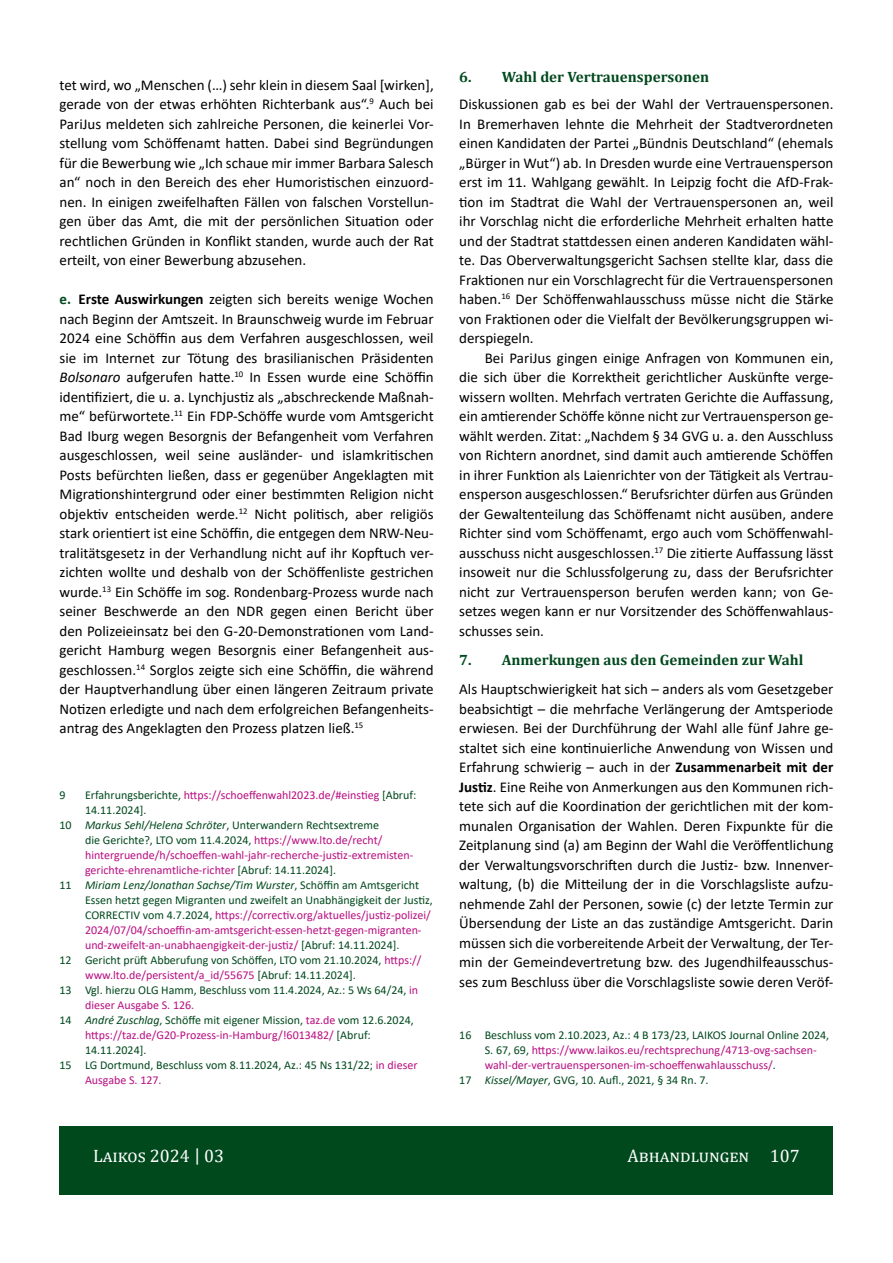
<style>
.page{position:relative;width:893px;height:1263px;background:#fff}
.page>*{position:absolute;margin:0;border:0;box-sizing:border-box;transform-origin:0 0}
.t1{font:18px "Cambria";color:#fff}
.Text_mit-Abstand{font:15px/19.5px "Calibri";color:#000;text-align:justify}
.Text{font:15px/19.5px "Calibri";color:#000;text-align:justify}
.Text_mE{font:15px/19.5px "Calibri";color:#000;text-align:justify}
.Ü2{font:700 15px "Cambria";color:#00491d}
.Fußnoten{font:12px/15px "Calibri";color:#b80e80}
.Fußnoten-2{font:12px/15px "Calibri";color:#00491d}
.s1{font-weight:700;color:#00491d}
.s2{font-weight:700}
.s3{font-style:italic}
.s4{color:#b80e80}
.s5{color:#00491d}
.s6{font-style:italic;color:#00491d}
</style>
<div class="page">
<div style="left:60px;top:1127px;width:773px;height:68px;background:#00491d"></div>
<p class="Text_mit-Abstand" style="left:60px;top:75px;width:376px">tet wird, wo „Menschen (…) sehr klein in diesem Saal [wirken], gerade von der etwas erhöhten Richterbank aus“.<sup>9</sup> Auch bei PariJus meldeten sich zahlreiche Personen, die keinerlei Vor&shy;stellung vom Schöffenamt hatten. Dabei sind Begründungen für die Bewerbung wie „Ich schaue mir immer Barbara Salesch an“ noch in den Bereich des eher Humoristischen einzuord&shy;nen. In einigen zweifelhaften Fällen von falschen Vorstellun&shy;gen über das Amt, die mit der persönlichen Situation oder rechtlichen Gründen in Konflikt standen, wurde auch der Rat erteilt, von einer Bewerbung abzusehen.</p>
<p class="Text_mit-Abstand" style="left:60px;top:289px;width:376px"><span class="s1">e.</span> <span class="s2">Erste Auswirkungen</span> zeigten sich bereits wenige Wochen nach Beginn der Amtszeit. In Braunschweig wurde im Februar 2024 eine Schöffin aus dem Verfahren ausgeschlossen, weil sie im Internet zur Tötung des brasilianischen Präsidenten <span class="s3">Bolsonaro</span> aufgerufen hatte.<sup>10</sup> In Essen wurde eine Schöffin identifiziert, die u. a. Lynchjustiz als „abschreckende Maßnah&shy;me“ befürwortete.<sup>11</sup> Ein FDP-Schöffe wurde vom Amtsgericht Bad Iburg wegen Besorgnis der Befangenheit vom Verfahren ausgeschlossen, weil seine ausländer- und islamkritischen Posts befürchten ließen, dass er gegenüber Angeklagten mit Migrationshintergrund oder einer bestimmten Religion nicht objektiv entscheiden werde.<sup>12</sup> Nicht politisch, aber religiös stark orientiert ist eine Schöffin, die entgegen dem NRW-Neu&shy;tralitätsgesetz in der Verhandlung nicht auf ihr Kopftuch ver&shy;zichten wollte und deshalb von der Schöffenliste gestrichen wurde.<sup>13</sup> Ein Schöffe im sog. Rondenbarg-Prozess wurde nach seiner Beschwerde an den NDR gegen einen Bericht über den Polizeieinsatz bei den G-20-Demonstrationen vom Land&shy;gericht Hamburg wegen Besorgnis einer Befangenheit aus&shy;geschlossen.<sup>14</sup> Sorglos zeigte sich eine Schöffin, die während der Hauptverhandlung über einen längeren Zeitraum private Notizen erledigte und nach dem erfolgreichen Befangenheits&shy;antrag des Angeklagten den Prozess platzen ließ.<sup>15</sup></p>
<p class="Fußnoten-2" style="left:60px;top:787px;width:8px">9</p>
<p class="Fußnoten-2" style="left:85px;top:787px;width:333px">Erfahrungsberichte, <span class="s4">https://schoeffenwahl2023.de/#einstieg</span> [Abruf:<br>14.11.2024].</p>
<p class="Fußnoten" style="left:85px;top:817px;width:330px;text-indent:-26px"><span class="s5">10</span> <span class="s6">Markus Sehl/Helena Schröter</span><span class="s5">, Unterwandern Rechtsextreme<br>die Gerichte?, LTO vom 11.4.2024,</span> https://www.lto.de/recht/ hintergruende/h/schoeffen-wahl-jahr-recherche-justiz-extremisten&shy;gerichte-ehrenamtliche-richter <span class="s5">[Abruf: 14.11.2024].</span></p>
<p class="Fußnoten" style="left:85px;top:877px;width:349px;text-indent:-26px"><span class="s5">11</span> <span class="s6">Miriam Lenz/Jonathan Sachse/Tim Wurster</span><span class="s5">, Schöffin am Amtsgericht Essen hetzt gegen Migranten und zweifelt an Unabhängigkeit der Justiz, CORRECTIV vom 4.7.2024,</span> https://correctiv.org/aktuelles/justiz-polizei/ 2024/07/04/schoeffin-am-amtsgericht-essen-hetzt-gegen-migranten&shy;und-zweifelt-an-unabhaengigkeit-der-justiz/ <span class="s5">[Abruf: 14.11.2024].</span></p>
<p class="Fußnoten-2" style="left:85px;top:952px;width:338px;text-indent:-26px">12 Gericht prüft Abberufung von Schöffen, LTO vom 21.10.2024, <span class="s4">https:// www.lto.de/persistent/a_id/55675</span> [Abruf: 14.11.2024].</p>
<p class="Fußnoten-2" style="left:85px;top:982px;width:335px;text-indent:-26px">13 Vgl. hierzu OLG Hamm, Beschluss vom 11.4.2024, Az.: 5 Ws 64/24, <span class="s4">in dieser Ausgabe S. 126.</span></p>
<p class="Fußnoten-2" style="left:85px;top:1012px;width:330px;text-indent:-26px">14 <span class="s3">André Zuschlag</span>, Schöffe mit eigener Mission, <span class="s4">taz.de</span> vom 12.6.2024, <span class="s4">https://taz.de/G20-Prozess-in-Hamburg/!6013482/</span> [Abruf:<br>14.11.2024].</p>
<p class="Fußnoten-2" style="left:85px;top:1057px;width:334px;text-indent:-26px">15 LG Dortmund, Beschluss vom 8.11.2024, Az.: 45 Ns 131/22; <span class="s4">in dieser<br>Ausgabe S. 127.</span></p>
<p class="Ü2" style="left:459px;top:66px;width:251px">6. Wahl der Vertrauenspersonen</p>
<p class="Text" style="left:459px;top:94px;width:376px">Diskussionen gab es bei der Wahl der Vertrauenspersonen.<br>In Bremerhaven lehnte die Mehrheit der Stadtverordneten einen Kandidaten der Partei „Bündnis Deutschland“ (ehemals „Bürger in Wut“) ab. In Dresden wurde eine Vertrauensperson erst im 11. Wahlgang gewählt. In Leipzig focht die AfD-Frak&shy;tion im Stadtrat die Wahl der Vertrauenspersonen an, weil ihr Vorschlag nicht die erforderliche Mehrheit erhalten hatte und der Stadtrat stattdessen einen anderen Kandidaten wähl&shy;te. Das Oberverwaltungsgericht Sachsen stellte klar, dass die Fraktionen nur ein Vorschlagrecht für die Vertrauenspersonen haben.<sup>16</sup> Der Schöffenwahlausschuss müsse nicht die Stärke von Fraktionen oder die Vielfalt der Bevölkerungsgruppen wi&shy;derspiegeln.</p>
<p class="Text_mE" style="left:459px;top:348px;width:376px;text-indent:26px">Bei PariJus gingen einige Anfragen von Kommunen ein, die sich über die Korrektheit gerichtlicher Auskünfte verge&shy;wissern wollten. Mehrfach vertraten Gerichte die Auffassung, ein amtierender Schöffe könne nicht zur Vertrauensperson ge&shy;wählt werden. Zitat: „Nachdem § 34 GVG u. a. den Ausschluss von Richtern anordnet, sind damit auch amtierende Schöffen in ihrer Funktion als Laienrichter von der Tätigkeit als Vertrau&shy;ensperson ausgeschlossen.“ Berufsrichter dürfen aus Gründen der Gewaltenteilung das Schöffenamt nicht ausüben, andere Richter sind vom Schöffenamt, ergo auch vom Schöffenwahl&shy;ausschuss nicht ausgeschlossen.<sup>17</sup> Die zitierte Auffassung lässt insoweit nur die Schlussfolgerung zu, dass der Berufsrichter nicht zur Vertrauensperson berufen werden kann; von Ge&shy;setzes wegen kann er nur Vorsitzender des Schöffenwahlaus&shy;schusses sein.</p>
<p class="Ü2" style="left:459px;top:649px;width:346px">7. Anmerkungen aus den Gemeinden zur Wahl</p>
<p class="Text" style="left:459px;top:679px;width:376px">Als Hauptschwierigkeit hat sich – anders als vom Gesetzgeber beabsichtigt – die mehrfache Verlängerung der Amtsperiode erwiesen. Bei der Durchführung der Wahl alle fünf Jahre ge&shy;staltet sich eine kontinuierliche Anwendung von Wissen und Erfahrung schwierig – auch in der <span class="s2">Zusammenarbeit mit der Justiz</span>. Eine Reihe von Anmerkungen aus den Kommunen rich&shy;tete sich auf die Koordination der gerichtlichen mit der kom&shy;munalen Organisation der Wahlen. Deren Fixpunkte für die Zeitplanung sind (a) am Beginn der Wahl die Veröffentlichung der Verwaltungsvorschriften durch die Justiz- bzw. Innenver&shy;waltung, (b) die Mitteilung der in die Vorschlagsliste aufzu&shy;nehmende Zahl der Personen, sowie (c) der letzte Termin zur Übersendung der Liste an das zuständige Amtsgericht. Darin müssen sich die vorbereitende Arbeit der Verwaltung, der Ter&shy;min der Gemeindevertretung bzw. des Jugendhilfeausschus&shy;ses zum Beschluss über die Vorschlagsliste sowie deren Veröf-</p>
<p class="Fußnoten" style="left:485px;top:1027px;width:346px;text-indent:-26px"><span class="s5">16 Beschluss vom 2.10.2023, Az.: 4 B 173/23, LAIKOS Journal Online 2024,<br>S. 67, 69,</span> https://www.laikos.eu/rechtsprechung/4713-ovg-sachsen&shy;wahl-der-vertrauenspersonen-im-schoeffenwahlausschuss/<span class="s5">.</span></p>
<p class="Fußnoten-2" style="left:459px;top:1072px;width:249px">17 <span class="s3">Kissel/Mayer</span>, GVG, 10. Aufl., 2021, § 34 Rn. 7.</p>
<p class="t1" style="left:93px;top:1146px;width:132px">Laikos 2024 | 03</p>
<p class="t1" style="left:627px;top:1146px;width:174px">Abhandlungen 107</p>
</div>
